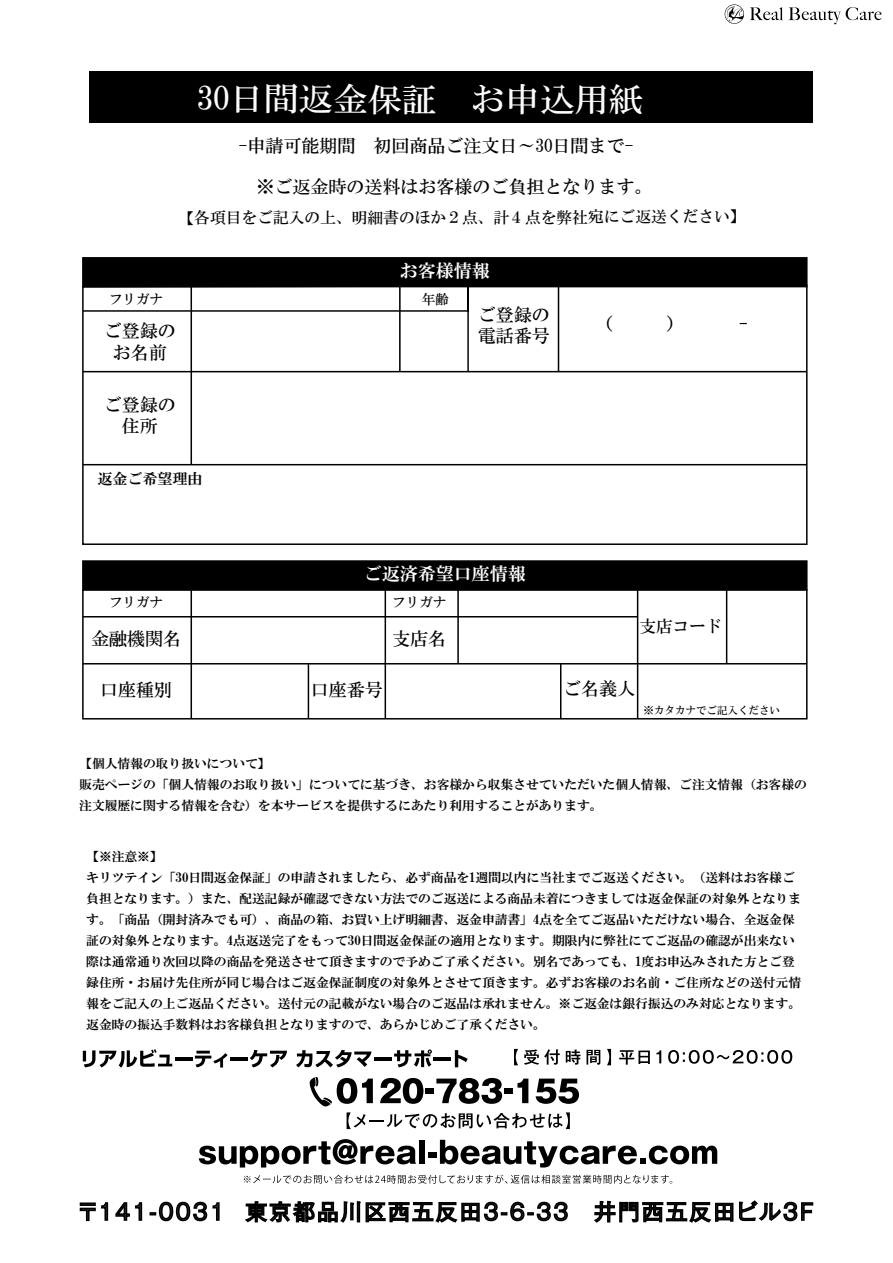
<style>
.page{position:relative;width:893px;height:1263px;background:#fff}
.page>*{position:absolute;margin:0;border:0;box-sizing:border-box;transform-origin:0 0}
.t1{font:33px "HGS Mincho B";letter-spacing:-.005em;color:#fcfcfc;scale:1.04 1}
.t2{font:18px/21.6px "HGS Mincho B";color:#000;text-align:center}
.t3{font:18px "HGS Mincho B";color:#040404}
.t4{font:18px "HGS Mincho E";color:#fff}
.t5{font:16.5px "HGS Mincho B";color:#000}
.t6{font:15.75px "HGS Mincho B";letter-spacing:-.005em;color:#040404}
.t7{font:15px "HGS Mincho E";color:#040404}
.t8{font:13.5px "HGS Mincho B";color:#000}
.t9{font:12.75px/21px "HG Mincho E";color:#000}
.t10{font:12.75px/21px "HG Mincho E";color:#040404}
.t11{font:10.5px "HGS Mincho B";color:#000}
</style>
<div class="page">
<div style="left:89px;top:71px;width:724px;height:52px;background:#000"></div>
<svg style="left:82px;top:284px;width:726px;height:261px"></svg>
<hr style="left:190px;top:287px;width:2px;height:178px;background:#000">
<svg style="left:82px;top:287px;width:387px;height:86px"></svg>
<div style="left:82px;top:257px;width:725px;height:30px;background:#000;border:2px solid #000"></div>
<hr style="left:83px;top:371px;width:724px;height:1px;background:#000">
<hr style="left:83px;top:464px;width:724px;height:1px;background:#000">
<hr style="left:558px;top:287px;width:1px;height:85px;background:#000">
<div style="left:82px;top:560px;width:725px;height:30px;background:#000;border:2px solid #000"></div>
<svg style="left:82px;top:588px;width:726px;height:132px"></svg>
<hr style="left:190px;top:590px;width:2px;height:129px;background:#000">
<hr style="left:83px;top:616px;width:555px;height:1px;background:#000">
<hr style="left:83px;top:663px;width:724px;height:1px;background:#000">
<hr style="left:384px;top:590px;width:2px;height:129px;background:#000">
<hr style="left:308px;top:664px;width:1px;height:55px;background:#000">
<hr style="left:457px;top:590px;width:2px;height:74px;background:#000">
<hr style="left:637px;top:590px;width:1px;height:129px;background:#000">
<hr style="left:560px;top:664px;width:1px;height:55px;background:#000">
<hr style="left:726px;top:590px;width:1px;height:74px;background:#000">
<hr style="left:399px;top:286px;width:2px;height:85px;background:#000">
<svg style="left:750px;top:7px;width:132px;height:17px"></svg>
<svg style="left:725px;top:4px;width:19px;height:20px"></svg>
<svg style="left:79px;top:1202px;width:30px;height:19px"></svg>
<svg style="left:115px;top:1202px;width:28px;height:19px"></svg>
<svg style="left:149px;top:1201px;width:71px;height:21px"></svg>
<svg style="left:244px;top:1201px;width:324px;height:22px"></svg>
<svg style="left:594px;top:1200px;width:220px;height:23px"></svg>
<svg style="left:514px;top:1049px;width:4px;height:16px"></svg>
<svg style="left:524px;top:1049px;width:36px;height:15px"></svg>
<svg style="left:566px;top:1049px;width:14px;height:15px"></svg>
<svg style="left:586px;top:1049px;width:14px;height:15px"></svg>
<svg style="left:607px;top:1049px;width:4px;height:16px"></svg>
<svg style="left:619px;top:1050px;width:31px;height:14px"></svg>
<svg style="left:656px;top:1050px;width:5px;height:13px"></svg>
<svg style="left:668px;top:1050px;width:124px;height:13px"></svg>
<svg style="left:244px;top:1174px;width:428px;height:9px"></svg>
<svg style="left:346px;top:1112px;width:224px;height:17px"></svg>
<svg style="left:199px;top:1139px;width:217px;height:28px"></svg>
<div style="left:419px;top:1139px;width:6px;height:24px;background:#000"></div>
<div style="left:428px;top:1152px;width:9px;height:5px;background:#000"></div>
<svg style="left:440px;top:1139px;width:277px;height:28px"></svg>
<svg style="left:380px;top:1078px;width:43px;height:25px"></svg>
<div style="left:426px;top:1088px;width:8px;height:5px;background:#000"></div>
<svg style="left:436px;top:1078px;width:66px;height:25px"></svg>
<div style="left:504px;top:1088px;width:9px;height:5px;background:#000"></div>
<svg style="left:517px;top:1078px;width:11px;height:25px"></svg>
<svg style="left:536px;top:1078px;width:43px;height:25px"></svg>
<svg style="left:309px;top:1077px;width:64px;height:29px"></svg>
<svg style="left:83px;top:1049px;width:89px;height:18px"></svg>
<hr style="left:175px;top:1057px;width:17px;height:3px;background:#000">
<svg style="left:195px;top:1050px;width:33px;height:17px"></svg>
<hr style="left:230px;top:1057px;width:17px;height:3px;background:#000">
<svg style="left:250px;top:1050px;width:37px;height:17px"></svg>
<svg style="left:296px;top:1049px;width:76px;height:18px"></svg>
<hr style="left:374px;top:1057px;width:17px;height:3px;background:#000">
<svg style="left:394px;top:1049px;width:38px;height:18px"></svg>
<hr style="left:434px;top:1057px;width:17px;height:3px;background:#000">
<svg style="left:455px;top:1050px;width:13px;height:17px"></svg>
<h1 class="t1" style="left:197px;top:82px;width:431px">30日間返金保証　お申込用紙</h1>
<h2 class="t2" style="left:239px;top:135px;width:396px">-申請可能期間　初回商品ご注文日～30日間まで-</h2>
<h2 class="t3" style="left:256px;top:178px;width:397px">※ご返金時の送料はお客様のご負担となります。</h2>
<p class="t6" style="left:178px;top:209px;width:569px">【各項目をご記入の上、明細書のほか２点、計４点を弊社宛にご返送ください】</p>
<p class="t8" style="left:109px;top:292px;width:55px">フリガナ</p>
<h2 class="t2" style="left:104px;top:320px;width:73px">ご登録のお名前</h2>
<h2 class="t2" style="left:104px;top:393px;width:73px">ご登録の住所</h2>
<p class="t7" style="left:98px;top:471px;width:106px">返金ご希望理由</p>
<p class="t8" style="left:109px;top:595px;width:55px">フリガナ</p>
<h2 class="t2" style="left:91px;top:628px;width:91px">金融機関名</h2>
<h2 class="t2" style="left:100px;top:679px;width:73px">口座種別</h2>
<h2 class="t4" style="left:400px;top:261px;width:91px">お客様情報</h2>
<p class="t8" style="left:422px;top:292px;width:28px">年齢</p>
<h2 class="t2" style="left:478px;top:303px;width:73px;text-align:left">ご登録の電話番号</h2>
<h2 class="t4" style="left:364px;top:564px;width:163px">ご返済希望口座情報</h2>
<p class="t8" style="left:392px;top:595px;width:55px">フリガナ</p>
<h2 class="t2" style="left:392px;top:628px;width:55px">支店名</h2>
<h2 class="t2" style="left:311px;top:679px;width:73px">口座番号</h2>
<p class="t5" style="left:639px;top:617px;width:84px">支店コード</p>
<h2 class="t2" style="left:563px;top:677px;width:73px">ご名義人</h2>
<p class="t11" style="left:643px;top:705px;width:138px">※カタカナでご記入ください</p>
<p class="t10" style="left:79px;top:752px;width:729px">【個人情報の取り扱いについて】<br>販売ページの「個人情報のお取り扱い」についてに基づき、お客様から収集させていただいた個人情報、ご注文情報（お客様の注文履歴に関する情報を含む）を本サービスを提供するにあたり利用することがあります。</p>
<p class="t9" style="left:86px;top:845px;width:716px">【※注意※】<br>キリツテイン「30日間返金保証」の申請されましたら、必ず商品を1週間以内に当社までご返送ください。（送料はお客様ご負担となります。）また、配送記録が確認できない方法でのご返送による商品未着につきましては返金保証の対象外となります。「商品（開封済みでも可）、商品の箱、お買い上げ明細書、返金申請書」4点を全てご返品いただけない場合、全返金保証の対象外となります。4点返送完了をもって30日間返金保証の適用となります。期限内に弊社にてご返品の確認が出来ない際は通常通り次回以降の商品を発送させて頂きますので予めご了承ください。別名であっても、1度お申込みされた方とご登録住所・お届け先住所が同じ場合はご返金保証制度の対象外とさせて頂きます。必ずお客様のお名前・ご住所などの送付元情報をご記入の上ご返品ください。送付元の記載がない場合のご返品は承れません。※ご返金は銀行振込のみ対応となります。返金時の振込手数料はお客様負担となりますので、あらかじめご了承ください。</p>
</div>
